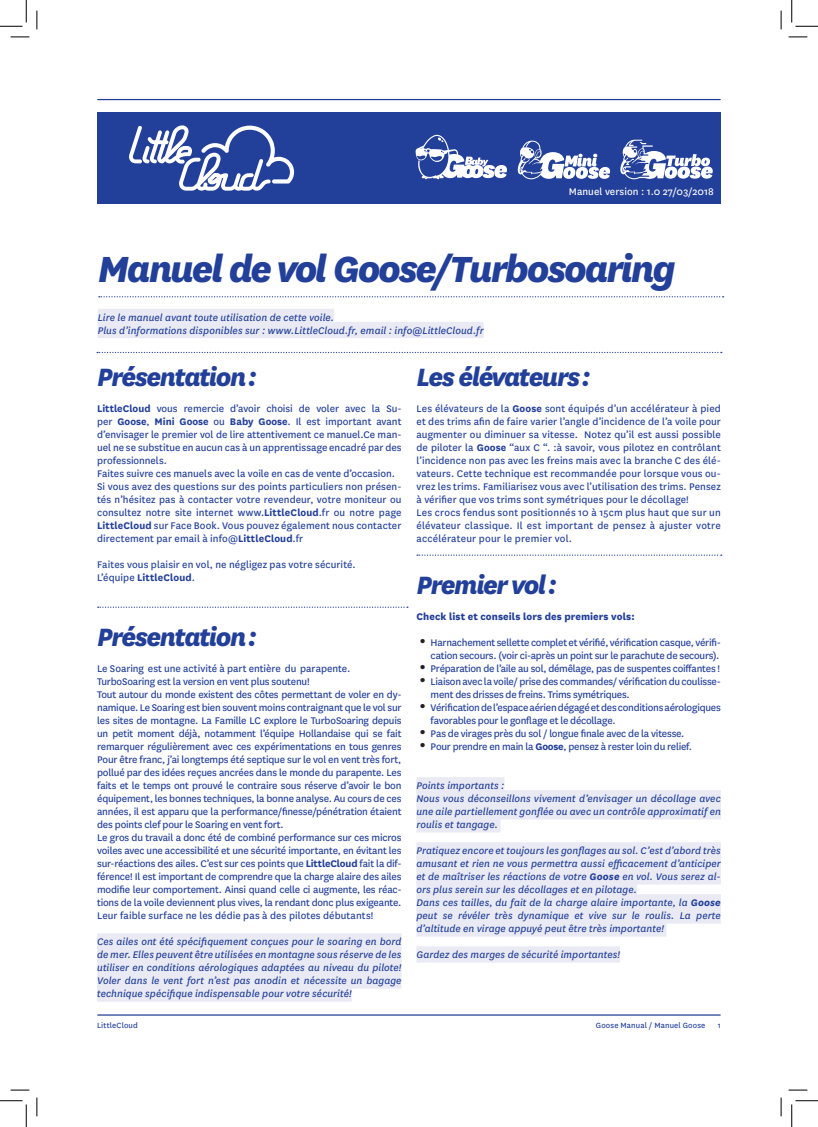
<style>
.page{position:relative;width:818px;height:1127px;background:#fff}
.page>*{position:absolute;margin:0;border:0;box-sizing:border-box;transform-origin:0 0}
.t1{font:italic 800 42.5px "National";letter-spacing:-.06em;color:#223f99}
.t2{font:italic 800 29.25px "National";letter-spacing:-.055em;color:#223f99}
.t3{font:11.25px/13px "National";letter-spacing:-.01em;color:#223f99}
.t4{font:italic 11.25px/13px "National";letter-spacing:.005em;color:#223f99}
.t5{font:11.25px/13px "National";letter-spacing:.01em;color:#223f99}
.t6{font:800 11.25px "National";letter-spacing:.01em;color:#223f99}
.t7{font:11.25px "National";letter-spacing:.005em;color:#fff}
.t8{font:8.75px "National";letter-spacing:.015em;color:#223f99}
.s1{font-weight:700}
.s2{font-family:"Times";font-size:15px;color:#231f20}
</style>
<div class="page">
<div style="left:97px;top:933px;width:304px;height:16px;background:#e9eaf3"></div>
<div style="left:97px;top:946px;width:304px;height:16px;background:#e9eaf3"></div>
<div style="left:97px;top:959px;width:304px;height:16px;background:#e9eaf3"></div>
<div style="left:97px;top:972px;width:304px;height:16px;background:#e9eaf3"></div>
<div style="left:97px;top:985px;width:255px;height:16px;background:#e9eaf3"></div>
<svg style="left:98px;top:606px;width:310px;height:1px"></svg>
<div style="left:416px;top:777px;width:88px;height:16px;background:#e9eaf3"></div>
<div style="left:416px;top:790px;width:305px;height:16px;background:#e9eaf3"></div>
<div style="left:416px;top:803px;width:305px;height:16px;background:#e9eaf3"></div>
<div style="left:416px;top:816px;width:85px;height:16px;background:#e9eaf3"></div>
<div style="left:416px;top:842px;width:305px;height:16px;background:#e9eaf3"></div>
<div style="left:416px;top:855px;width:305px;height:16px;background:#e9eaf3"></div>
<div style="left:416px;top:868px;width:305px;height:16px;background:#e9eaf3"></div>
<div style="left:416px;top:881px;width:221px;height:16px;background:#e9eaf3"></div>
<div style="left:416px;top:894px;width:305px;height:16px;background:#e9eaf3"></div>
<div style="left:416px;top:907px;width:305px;height:16px;background:#e9eaf3"></div>
<div style="left:416px;top:920px;width:250px;height:16px;background:#e9eaf3"></div>
<div style="left:416px;top:946px;width:204px;height:16px;background:#e9eaf3"></div>
<svg style="left:417px;top:554px;width:305px;height:1px"></svg>
<div style="left:98px;top:112px;width:623px;height:91px;background:#223f99"></div>
<svg style="left:129px;top:125px;width:165px;height:65px"></svg>
<div style="left:98px;top:309px;width:236px;height:16px;background:#e9eaf3"></div>
<div style="left:98px;top:322px;width:386px;height:16px;background:#e9eaf3"></div>
<svg style="left:97px;top:352px;width:625px;height:1px"></svg>
<svg style="left:99px;top:296px;width:625px;height:1px"></svg>
<svg style="left:518px;top:141px;width:92px;height:38px"></svg>
<svg style="left:415px;top:135px;width:92px;height:44px"></svg>
<svg style="left:620px;top:140px;width:93px;height:39px"></svg>
<hr style="left:98px;top:1014px;width:622px;height:1px;background:#223f99">
<hr style="left:98px;top:99px;width:622px;height:1px;background:#223f99">
<svg style="left:11px;top:36px;width:18px;height:2px"></svg>
<svg style="left:788px;top:36px;width:19px;height:2px"></svg>
<svg style="left:11px;top:1089px;width:18px;height:1px"></svg>
<svg style="left:788px;top:1089px;width:19px;height:1px"></svg>
<svg style="left:36px;top:11px;width:2px;height:18px"></svg>
<svg style="left:36px;top:1097px;width:2px;height:18px"></svg>
<svg style="left:780px;top:11px;width:2px;height:18px"></svg>
<svg style="left:780px;top:1097px;width:2px;height:18px"></svg>
<svg style="left:0;top:0;width:27px;height:27px"></svg>
<svg style="left:0;top:1100px;width:27px;height:26px"></svg>
<svg style="left:791px;top:0;width:27px;height:27px"></svg>
<svg style="left:791px;top:1100px;width:27px;height:26px"></svg>
<p class="t7" style="left:569px;top:184px;width:146px">Manuel version : 1.0 27/03/2018</p>
<h1 class="t1" style="left:98px;top:239px;width:579px">Manuel de vol Goose/Turbosoaring</h1>
<p class="t4" style="left:98px;top:310px;width:387px">Lire le manuel avant toute utilisation de cette voile.<br>Plus d’informations disponibles sur : www.LittleCloud.fr, email : info@LittleCloud.fr</p>
<h2 class="t2" style="left:97px;top:356px;width:161px">Présentation :</h2>
<p class="t3" style="left:97px;top:401px;width:306px"><span class="s1">LittleCloud</span> vous remercie d’avoir choisi de voler avec la Su&shy;per <span class="s1">Goose</span>, <span class="s1">Mini Goose</span> ou <span class="s1">Baby Goose</span>. Il est important avant d’envisager le premier vol de lire attentivement ce manuel.Ce man&shy;uel ne se substitue en aucun cas à un apprentissage encadré par des professionnels.<br>Faites suivre ces manuels avec la voile en cas de vente d’occasion.<br>Si vous avez des questions sur des points particuliers non présen&shy;tés n’hésitez pas à contacter votre revendeur, votre moniteur ou consultez notre site internet www.<span class="s1">LittleCloud</span>.fr ou notre page <span class="s1">LittleCloud</span> sur Face Book. Vous pouvez également nous contacter directement par email à info@<span class="s1">LittleCloud</span>.fr</p>
<p class="t5" style="left:97px;top:557px;width:260px">Faites vous plaisir en vol, ne négligez pas votre sécurité.<br>L’équipe <span class="s1">LittleCloud</span>.</p>
<h2 class="t2" style="left:97px;top:616px;width:161px">Présentation :</h2>
<p class="t3" style="left:97px;top:661px;width:306px">Le Soaring est une activité à part entière du parapente.<br>TurboSoaring est la version en vent plus soutenu!<br>Tout autour du monde existent des côtes permettant de voler en dy&shy;namique. Le Soaring est bien souvent moins contraignant que le vol sur les sites de montagne. La Famille LC explore le TurboSoaring depuis un petit moment déjà, notamment l’équipe Hollandaise qui se fait remarquer régulièrement avec ces expérimentations en tous genres Pour être franc, j’ai longtemps été septique sur le vol en vent très fort, pollué par des idées reçues ancrées dans le monde du parapente. Les faits et le temps ont prouvé le contraire sous réserve d’avoir le bon équipement, les bonnes techniques, la bonne analyse. Au cours de ces années, il est apparu que la performance/finesse/pénétration étaient des points clef pour le Soaring en vent fort.<br>Le gros du travail a donc été de combiné performance sur ces micros voiles avec une accessibilité et une sécurité importante, en évitant les sur-réactions des ailes. C’est sur ces points que <span class="s1">LittleCloud</span> fait la dif&shy;férence! Il est important de comprendre que la charge alaire des ailes modifie leur comportement. Ainsi quand celle ci augmente, les réac&shy;tions de la voile deviennent plus vives, la rendant donc plus exigeante.<br>Leur faible surface ne les dédie pas à des pilotes débutants!</p>
<p class="t4" style="left:97px;top:934px;width:306px;text-align:justify">Ces ailes ont été spécifiquement conçues pour le soaring en bord de mer. Elles peuvent être utilisées en montagne sous réserve de les utiliser en conditions aérologiques adaptées au niveau du pilote!<br>Voler dans le vent fort n’est pas anodin et nécessite un bagage technique spécifique indispensable pour votre sécurité!</p>
<h2 class="t2" style="left:416px;top:356px;width:175px">Les élévateurs :</h2>
<p class="t5" style="left:416px;top:401px;width:306px">Les élévateurs de la <span class="s1">Goose</span> sont équipés d’un accélérateur à pied et des trims afin de faire varier l’angle d’incidence de l’a voile pour augmenter ou diminuer sa vitesse. Notez qu’il est aussi possible de piloter la <span class="s1">Goose</span> “aux C “. :à savoir, vous pilotez en contrôlant l’incidence non pas avec les freins mais avec la branche C des élé&shy;vateurs. Cette technique est recommandée pour lorsque vous ou&shy;vrez les trims. Familiarisez vous avec l’utilisation des trims. Pensez à vérifier que vos trims sont symétriques pour le décollage!<br>Les crocs fendus sont positionnés 10 à 15cm plus haut que sur un élévateur classique. Il est important de pensez à ajuster votre accélérateur pour le premier vol.</p>
<h2 class="t2" style="left:416px;top:564px;width:142px">Premier vol :</h2>
<p class="t6" style="left:416px;top:608px;width:220px">Check list et conseils lors des premiers vols:</p>
<p class="t3" style="left:420px;top:635px;width:302px;text-align:right"><span class="s2">•</span> Harnachement sellette complet et vérifié, vérification casque, vérifi&shy;cation secours. (voir ci-après un point sur le parachute de secours).</p>
<p class="t3" style="left:420px;top:661px;width:302px"><span class="s2">•</span> Préparation de l’aile au sol, démêlage, pas de suspentes coiffantes !</p>
<p class="t3" style="left:431px;top:674px;width:292px;text-indent:-11px"><span class="s2">•</span> Liaison avec la voile/ prise des commandes/ vérification du coulisse&shy;ment des drisses de freins. Trims symétriques.</p>
<p class="t3" style="left:431px;top:700px;width:292px;text-indent:-11px"><span class="s2">•</span> Vérification de l’espace aérien dégagé et des conditions aérologiques favorables pour le gonflage et le décollage.</p>
<p class="t3" style="left:420px;top:726px;width:266px"><span class="s2">•</span> Pas de virages près du sol / longue finale avec de la vitesse.</p>
<p class="t3" style="left:420px;top:739px;width:273px"><span class="s2">•</span> Pour prendre en main la <span class="s1">Goose</span>, pensez à rester loin du relief.</p>
<p class="t4" style="left:416px;top:778px;width:306px">Points importants :<br>Nous vous déconseillons vivement d’envisager un décollage avec une aile partiellement gonflée ou avec un contrôle approximatif en roulis et tangage.</p>
<p class="t4" style="left:416px;top:843px;width:306px">Pratiquez encore et toujours les gonflages au sol. C’est d’abord très amusant et rien ne vous permettra aussi efficacement d’anticiper et de maîtriser les réactions de votre <span class="s1">Goose</span> en vol. Vous serez al&shy;ors plus serein sur les décollages et en pilotage.<br>Dans ces tailles, du fait de la charge alaire importante, la <span class="s1">Goose </span>peut se révéler très dynamique et vive sur le roulis. La perte d’altitude en virage appuyé peut être très importante!</p>
<p class="t4" style="left:416px;top:947px;width:205px">Gardez des marges de sécurité importantes!</p>
<p class="t8" style="left:97px;top:1018px;width:42px">LittleCloud</p>
<p class="t8" style="left:596px;top:1019px;width:111px">Goose Manual / Manuel Goose</p>
<p class="t8" style="left:718px;top:1019px;width:5px">1</p>
</div>
